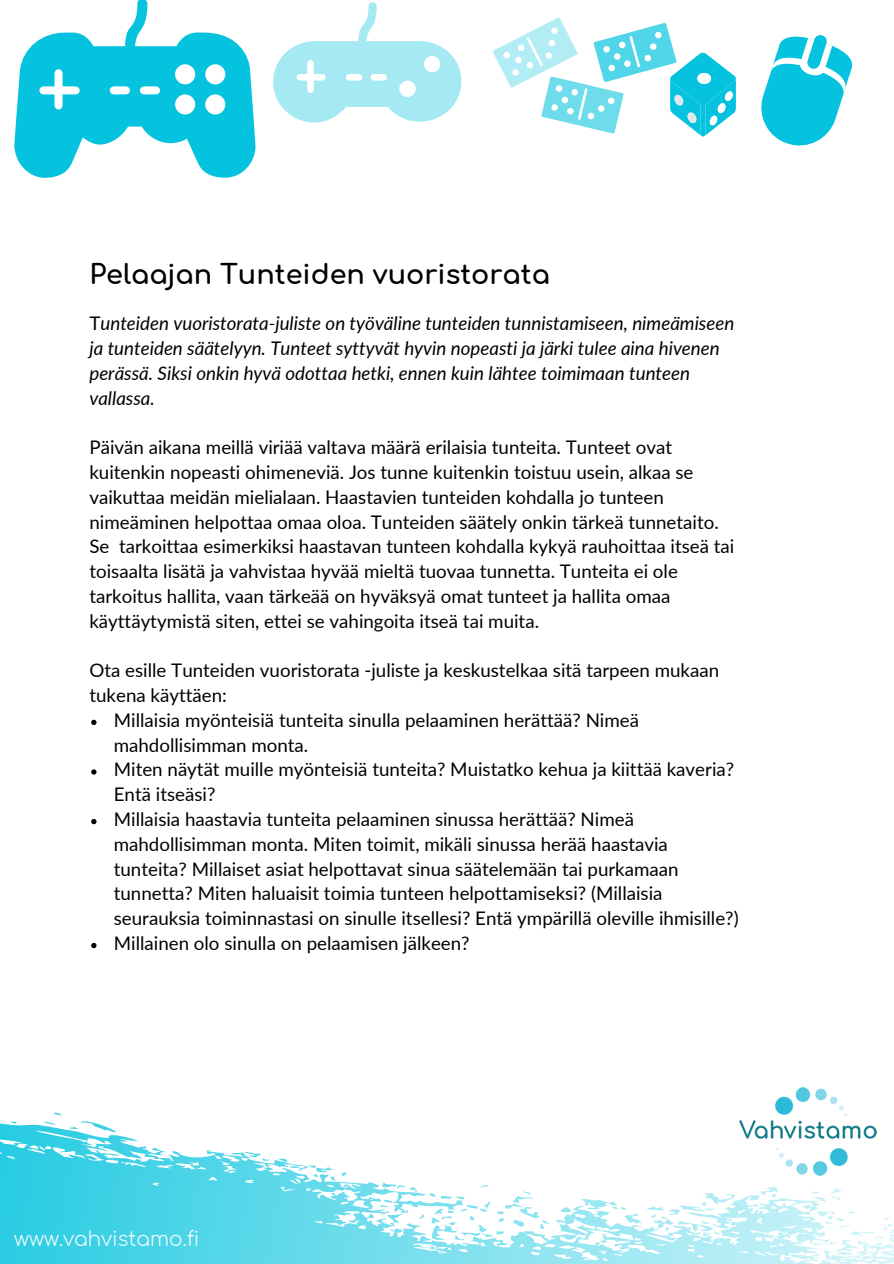
<style>
.page{position:relative;width:894px;height:1264px;background:#fff}
.page>*{position:absolute;margin:0;border:0;box-sizing:border-box;transform-origin:0 0}
.t1{font:700 27px "Comfortaa";color:#000}
.t2{font:300 19.95px "Comfortaa";color:#fff}
.t3{font:18.75px/24.8px "Lato";color:#000}
.t4{font:italic 18.75px/24.8px "Lato";color:#000}
.s1{font-style:normal}
</style>
<div class="page">
<svg style="left:0;top:1112px;width:893px;height:151px"></svg>
<img style="left:739px;top:1087px;width:137px;height:88px">
<svg style="left:14px;top:0;width:241px;height:178px"></svg>
<svg style="left:273px;top:2px;width:188px;height:121px"></svg>
<svg style="left:493px;top:17px;width:242px;height:120px"></svg>
<svg style="left:761px;top:35px;width:92px;height:111px"></svg>
<svg style="left:91px;top:719px;width:5px;height:6px"></svg>
<svg style="left:91px;top:769px;width:5px;height:5px"></svg>
<svg style="left:91px;top:819px;width:5px;height:5px"></svg>
<svg style="left:91px;top:942px;width:5px;height:6px"></svg>
<h1 class="t1" style="left:89px;top:261px;width:462px">Pelaajan Tunteiden vuoristorata</h1>
<p class="t4" style="left:89px;top:310px;width:646px"><span class="s1">T</span>unteiden vuoristorata-juliste on työväline tunteiden tunnistamiseen, nimeämiseen ja tunteiden säätelyyn. Tunteet syttyvät hyvin nopeasti ja järki tulee aina hivenen perässä. Siksi onkin hyvä odottaa hetki, ennen kuin lähtee toimimaan tunteen vallassa.</p>
<p class="t3" style="left:89px;top:434px;width:646px">Päivän aikana meillä viriää valtava määrä erilaisia tunteita. Tunteet ovat kuitenkin nopeasti ohimeneviä. Jos tunne kuitenkin toistuu usein, alkaa se vaikuttaa meidän mielialaan. Haastavien tunteiden kohdalla jo tunteen nimeäminen helpottaa omaa oloa. Tunteiden säätely onkin tärkeä tunnetaito.<br>Se tarkoittaa esimerkiksi haastavan tunteen kohdalla kykyä rauhoittaa itseä tai toisaalta lisätä ja vahvistaa hyvää mieltä tuovaa tunnetta. Tunteita ei ole tarkoitus hallita, vaan tärkeää on hyväksyä omat tunteet ja hallita omaa käyttäytymistä siten, ettei se vahingoita itseä tai muita.</p>
<p class="t3" style="left:89px;top:657px;width:631px">Ota esille Tunteiden vuoristorata -juliste ja keskustelkaa sitä tarpeen mukaan tukena käyttäen:</p>
<p class="t3" style="left:114px;top:707px;width:626px">Millaisia myönteisiä tunteita sinulla pelaaminen herättää? Nimeä mahdollisimman monta.<br>Miten näytät muille myönteisiä tunteita? Muistatko kehua ja kiittää kaveria?<br>Entä itseäsi?<br>Millaisia haastavia tunteita pelaaminen sinussa herättää? Nimeä mahdollisimman monta. Miten toimit, mikäli sinussa herää haastavia tunteita? Millaiset asiat helpottavat sinua säätelemään tai purkamaan tunnetta? Miten haluaisit toimia tunteen helpottamiseksi? (Millaisia seurauksia toiminnastasi on sinulle itsellesi? Entä ympärillä oleville ihmisille?)<br>Millainen olo sinulla on pelaamisen jälkeen?</p>
<p class="t2" style="left:14px;top:1227px;width:187px">www.vahvistamo.fi</p>
</div>
